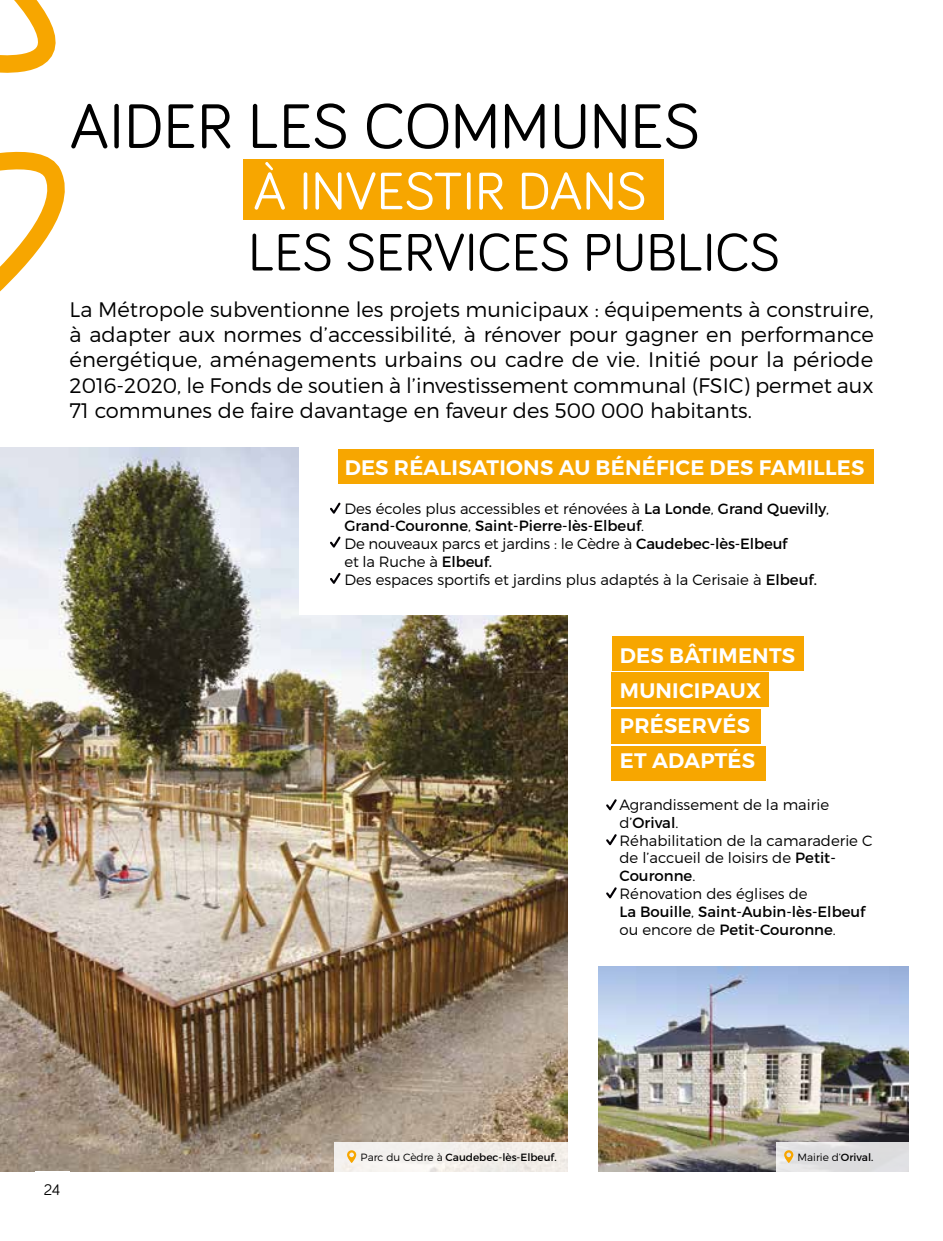
<style>
.page{position:relative;width:943px;height:1241px;background:#fff}
.page>*{position:absolute;margin:0;border:0;box-sizing:border-box;transform-origin:0 0}
.t1{font:64.75px "Bariol";color:#000}
.t2{font:54.25px "Bariol";color:#000}
.t3{font:54.25px "Bariol";color:#fff}
.t4{font:300 21px/25.2px "Montserrat";color:#000;text-align:justify}
.t5{font:600 21px/35px "Montserrat";letter-spacing:.01em;color:#fff}
.t6{font:15.75px "Bariol";color:#000}
.t7{font:300 14.88px/17.8px "Montserrat";color:#000}
.t8{font:10.5px "Montserrat";color:#000}
.t9{font:300 10.5px "Montserrat";color:#000}
.s1{font-weight:400}
.s2{font-weight:300}
</style>
<div class="page">
<img style="left:0;top:447px;width:567px;height:724px">
<img style="left:598px;top:966px;width:310px;height:205px">
<div style="left:299px;top:433px;width:609px;height:181px;background:#fff"></div>
<div style="left:338px;top:449px;width:535px;height:35px;background:#f7a600"></div>
<svg style="left:330px;top:502px;width:10px;height:11px"></svg>
<svg style="left:330px;top:536px;width:10px;height:11px"></svg>
<svg style="left:330px;top:572px;width:10px;height:11px"></svg>
<svg style="left:606px;top:799px;width:11px;height:11px"></svg>
<svg style="left:606px;top:834px;width:11px;height:11px"></svg>
<svg style="left:606px;top:887px;width:11px;height:11px"></svg>
<svg style="left:0;top:0;width:65px;height:292px"></svg>
<svg style="left:776px;top:1141px;width:133px;height:30px;background:#dbdbdc"></svg>
<svg style="left:784px;top:1149px;width:9px;height:13px"></svg>
<div style="left:243px;top:159px;width:420px;height:61px;background:#f7a600"></div>
<div style="left:334px;top:1141px;width:234px;height:30px;background:#f2efec"></div>
<svg style="left:347px;top:1150px;width:9px;height:12px"></svg>
<div style="left:611px;top:635px;width:192px;height:35px;background:#f7a600"></div>
<div style="left:611px;top:672px;width:157px;height:35px;background:#f7a600"></div>
<div style="left:611px;top:708px;width:149px;height:35px;background:#f7a600"></div>
<div style="left:611px;top:745px;width:154px;height:35px;background:#f7a600"></div>
<h1 class="t1" style="left:69px;top:82px;width:632px">AIDER LES COMMUNES</h1>
<h2 class="t3" style="left:253px;top:154px;width:395px">À INVESTIR DANS</h2>
<h2 class="t2" style="left:248px;top:215px;width:533px">LES SERVICES PUBLICS</h2>
<p class="t4" style="left:69px;top:296px;width:805px">La Métropole subventionne les projets municipaux : équipements à construire, à adapter aux normes d’accessibilité, à rénover pour gagner en performance énergétique, aménagements urbains ou cadre de vie. Initié pour la période 2016-2020, le Fonds de soutien à l’investissement communal (FSIC) permet aux 71 communes de faire davantage en faveur des 500 000 habitants.</p>
<h3 class="t5" style="left:345px;top:450px;width:521px">DES RÉALISATIONS AU BÉNÉFICE DES FAMILLES</h3>
<p class="t7" style="left:344px;top:499px;width:486px">Des écoles plus accessibles et rénovées à <span class="s1">La Londe</span>, <span class="s1">Grand Quevilly</span>, <span class="s1">Grand-Couronne</span>, <span class="s1">Saint-Pierre-lès-Elbeuf</span>.<br>De nouveaux parcs et jardins : le Cèdre à <span class="s1">Caudebec-lès-Elbeuf<br></span>et la Ruche à <span class="s1">Elbeuf.<br></span>Des espaces sportifs et jardins plus adaptés à la Cerisaie à <span class="s1">Elbeuf.</span></p>
<h3 class="t5" style="left:620px;top:638px;width:177px">DES BÂTIMENTS<br>MUNICIPAUX<br>PRÉSERVÉS<br>ET ADAPTÉS</h3>
<p class="t7" style="left:619px;top:795px;width:254px">Agrandissement de la mairie d’<span class="s1">Orival</span>.<br>Réhabilitation de la camaraderie C de l’accueil de loisirs de <span class="s1">Petit-<br>Couronne</span>.<br>Rénovation des églises de<br><span class="s1">La Bouille</span>, <span class="s1">Saint-Aubin-lès-Elbeuf </span>ou encore de <span class="s1">Petit-Couronne</span>.</p>
<p class="t6" style="left:44px;top:1178px;width:18px">24</p>
<p class="t8" style="left:360px;top:1150px;width:197px"><span class="s2">Parc du Cèdre à</span> Caudebec-lès-Elbeuf.</p>
<p class="t9" style="left:797px;top:1150px;width:78px">Mairie d’<span class="s1">Orival.</span></p>
</div>
